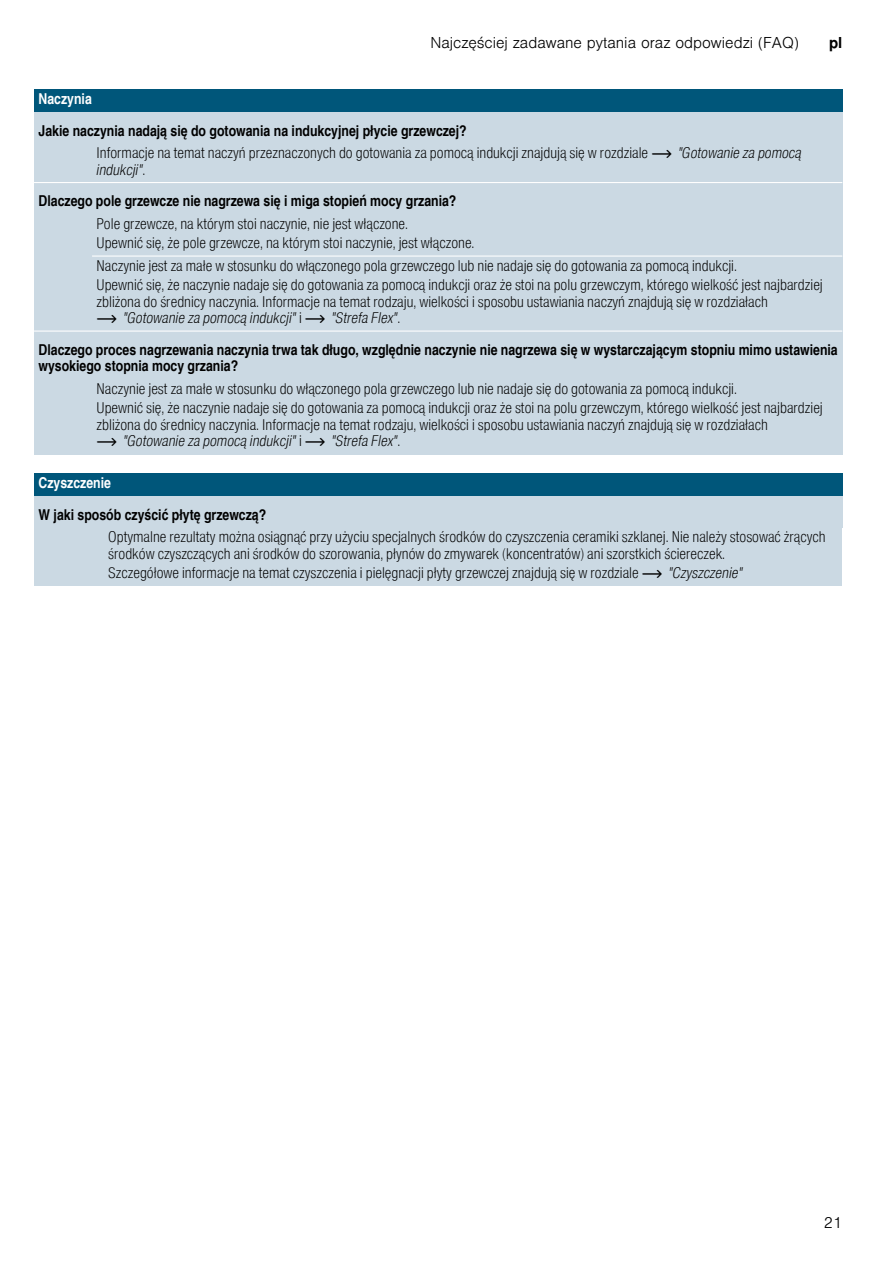
<style>
.page{position:relative;width:893px;height:1263px;background:#fff}
.page>*{position:absolute;margin:0;border:0;box-sizing:border-box;transform-origin:0 0}
.t1{font:15px/19.5px "Nimbus San L Lig Con";color:#000}
.t2{font:15px/16.5px "Nimbus San L Bol Con";color:#000}
.t3{font:15px "Nimbus San L Lig Con Ita";color:#000}
.t4{font:300 15px "Nimbus San L";color:#000}
.t5{font:15px "Nimbus San L Bol Con";color:#fff}
.t6{font:700 15px "Nimbus San L";color:#000}
.s1{font-family:"BSH Symb PH1"}
.s2{font-family:"Nimbus San L Lig Con Ita"}
.s3{font-family:"Nimbus San L Lig Con"}
</style>
<div class="page">
<div style="left:34px;top:90px;width:808px;height:22px;background:#00567a"></div>
<div style="left:34px;top:112px;width:808px;height:32px;background:#cbd9e3"></div>
<div style="left:34px;top:144px;width:58px;height:39px;background:#cbd9e3"></div>
<div style="left:92px;top:144px;width:750px;height:39px;background:#cbd9e3"></div>
<div style="left:34px;top:183px;width:808px;height:31px;background:#cbd9e3"></div>
<div style="left:34px;top:214px;width:58px;height:42px;background:#cbd9e3"></div>
<div style="left:92px;top:214px;width:750px;height:42px;background:#cbd9e3"></div>
<div style="left:34px;top:256px;width:58px;height:75px;background:#cbd9e3"></div>
<div style="left:92px;top:256px;width:750px;height:75px;background:#cbd9e3"></div>
<div style="left:34px;top:331px;width:808px;height:48px;background:#cbd9e3"></div>
<div style="left:34px;top:379px;width:58px;height:75px;background:#cbd9e3"></div>
<div style="left:92px;top:379px;width:750px;height:75px;background:#cbd9e3"></div>
<hr style="left:34px;top:182px;width:808px;height:1px;background:#fff">
<hr style="left:92px;top:255px;width:750px;height:2px;background:#fff">
<hr style="left:34px;top:330px;width:808px;height:2px;background:#fff">
<div style="left:34px;top:474px;width:808px;height:22px;background:#00567a"></div>
<div style="left:34px;top:496px;width:808px;height:32px;background:#cbd9e3"></div>
<div style="left:34px;top:528px;width:70px;height:58px;background:#cbd9e3"></div>
<div style="left:104px;top:528px;width:738px;height:58px;background:#cbd9e3"></div>
<p class="t4" style="left:430px;top:33px;width:370px">Najczęściej zadawane pytania oraz odpowiedzi (FAQ)</p>
<p class="t6" style="left:829px;top:34px;width:15px">pl</p>
<p class="t5" style="left:39px;top:89px;width:55px">Naczynia</p>
<p class="t2" style="left:39px;top:122px;width:430px">Jakie naczynia nadają się do gotowania na indukcyjnej płycie grzewczej?</p>
<p class="t1" style="left:97px;top:142px;width:706px">Informacje na temat naczyń przeznaczonych do gotowania za pomocą indukcji znajdują się w rozdziale <span class="s1">~</span> <span class="s2">"Gotowanie za pomocą</span></p>
<p class="t3" style="left:97px;top:160px;width:50px">indukcji"<span class="s3">.</span></p>
<p class="t2" style="left:39px;top:192px;width:419px">Dlaczego pole grzewcze nie nagrzewa się i miga stopień mocy grzania?</p>
<p class="t1" style="left:97px;top:213px;width:379px">Pole grzewcze, na którym stoi naczynie, nie jest włączone.<br>Upewnić się, że pole grzewcze, na którym stoi naczynie, jest włączone.</p>
<p class="t1" style="left:97px;top:255px;width:727px">Naczynie jest za małe w stosunku do włączonego pola grzewczego lub nie nadaje się do gotowania za pomocą indukcji.<br>Upewnić się, że naczynie nadaje się do gotowania za pomocą indukcji oraz że stoi na polu grzewczym, którego wielkość jest najbardziej</p>
<p class="t1" style="left:97px;top:291px;width:673px">zbliżona do średnicy naczynia. Informacje na temat rodzaju, wielkości i sposobu ustawiania naczyń znajdują się w rozdziałach</p>
<p class="t3" style="left:97px;top:308px;width:305px"><span class="s1">~</span> "Gotowanie za pomocą indukcji" <span class="s3">i</span> <span class="s1">~</span> "Strefa Flex"<span class="s3">.</span></p>
<p class="t2" style="left:39px;top:341px;width:800px">Dlaczego proces nagrzewania naczynia trwa tak długo, względnie naczynie nie nagrzewa się w wystarczającym stopniu mimo ustawienia wysokiego stopnia mocy grzania?</p>
<p class="t1" style="left:97px;top:378px;width:727px">Naczynie jest za małe w stosunku do włączonego pola grzewczego lub nie nadaje się do gotowania za pomocą indukcji.<br>Upewnić się, że naczynie nadaje się do gotowania za pomocą indukcji oraz że stoi na polu grzewczym, którego wielkość jest najbardziej</p>
<p class="t1" style="left:97px;top:414px;width:673px">zbliżona do średnicy naczynia. Informacje na temat rodzaju, wielkości i sposobu ustawiania naczyń znajdują się w rozdziałach</p>
<p class="t3" style="left:97px;top:431px;width:305px"><span class="s1">~</span> "Gotowanie za pomocą indukcji" <span class="s3">i</span> <span class="s1">~</span> "Strefa Flex"<span class="s3">.</span></p>
<p class="t5" style="left:39px;top:473px;width:74px">Czyszczenie</p>
<p class="t2" style="left:39px;top:506px;width:229px">W jaki sposób czyścić płytę grzewczą?</p>
<p class="t1" style="left:108px;top:528px;width:719px;line-height:16.5px">Optymalne rezultaty można osiągnąć przy użyciu specjalnych środków do czyszczenia ceramiki szklanej. Nie należy stosować żrących środków czyszczących ani środków do szorowania, płynów do zmywarek (koncentratów) ani szorstkich ściereczek.</p>
<p class="t1" style="left:108px;top:562px;width:636px">Szczegółowe informacje na temat czyszczenia i pielęgnacji płyty grzewczej znajdują się w rozdziale <span class="s1">~</span> <span class="s2">"Czyszczenie"</span></p>
<p class="t4" style="left:824px;top:1212px;width:20px">21</p>
</div>
